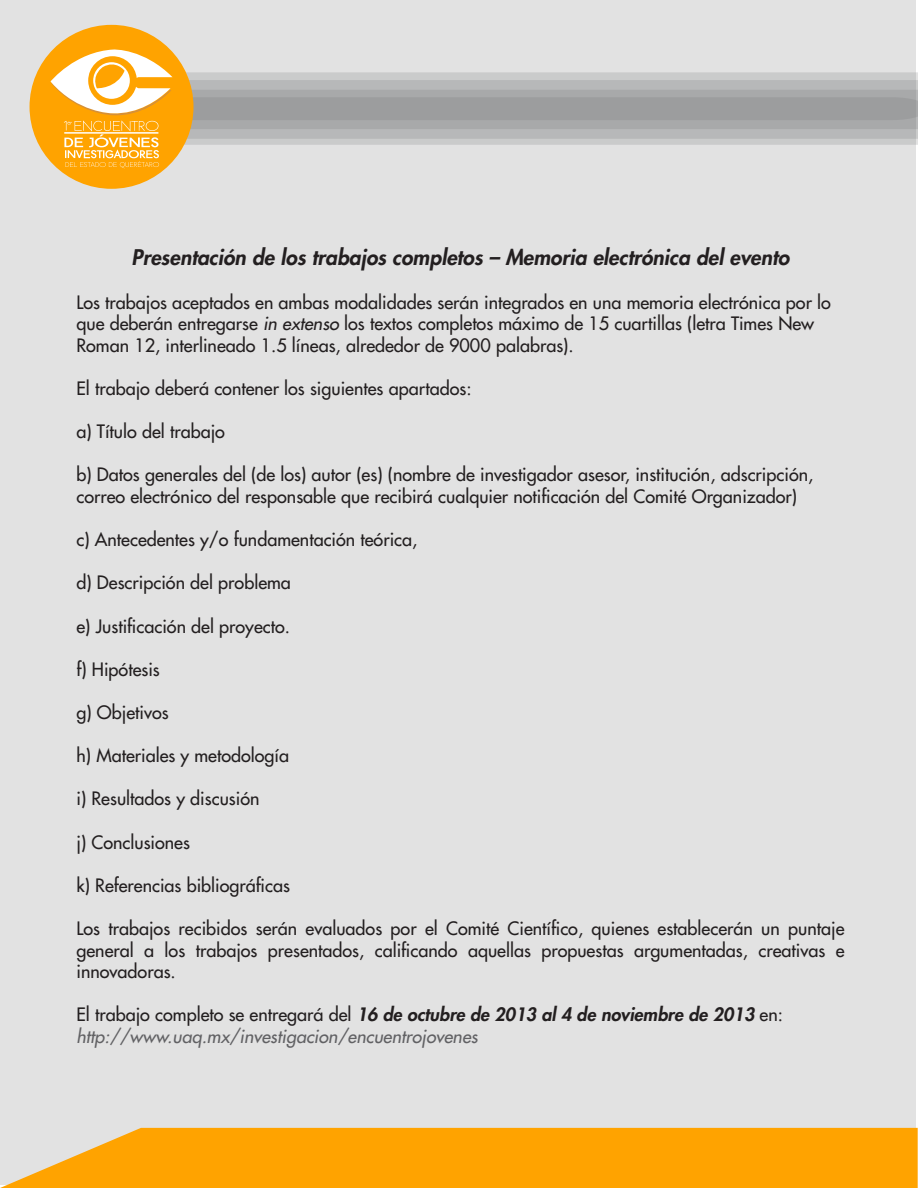
<style>
.page{position:relative;width:918px;height:1188px;background:#fff}
.page>*{position:absolute;margin:0;border:0;box-sizing:border-box;transform-origin:0 0}
.t1{font:italic 800 21px "Futura Std";color:#231f20}
.t2{font:500 18px/21.6px "Futura Std";color:#231f20}
.t3{font:italic 500 18px/21.6px "Futura Std";color:#616164}
.s1{font-style:italic}
.s2{font-style:normal;color:#231f20}
.s3{font-weight:800;color:#231f20}
</style>
<div class="page">
<div style="left:0;top:0;width:915px;height:1185px;background:#e2e2e2"></div>
<svg style="left:0;top:1128px;width:918px;height:60px;background:#fca711"></svg>
<div style="left:30px;top:25px;width:164px;height:164px;background:#ffa300;border-radius:50%"></div>
<svg style="left:51px;top:48px;width:867px;height:120px"></svg>
<p class="t1" style="left:132px;top:244px;width:659px">Presentación de los trabajos completos – Memoria electrónica del evento</p>
<p class="t2" style="left:76px;top:291px;width:756px">Los trabajos aceptados en ambas modalidades serán integrados en una memoria electrónica por lo que deberán entregarse <span class="s1">in extenso</span> los textos completos máximo de 15 cuartillas (letra Times New<br>Roman 12, interlineado 1.5 líneas, alrededor de 9000 palabras).</p>
<p class="t2" style="left:76px;top:378px;width:397px">El trabajo deberá contener los siguientes apartados:</p>
<p class="t2" style="left:76px;top:421px;width:150px">a) Título del trabajo</p>
<p class="t2" style="left:76px;top:464px;width:738px">b) Datos generales del (de los) autor (es) (nombre de investigador asesor, institución, adscripción, correo electrónico del responsable que recibirá cualquier notificación del Comité Organizador)</p>
<p class="t2" style="left:76px;top:529px;width:342px">c) Antecedentes y/o fundamentación teórica,</p>
<p class="t2" style="left:76px;top:572px;width:216px">d) Descripción del problema</p>
<p class="t2" style="left:76px;top:615px;width:215px">e) Justificación del proyecto.</p>
<p class="t2" style="left:76px;top:658px;width:85px">f) Hipótesis</p>
<p class="t2" style="left:76px;top:702px;width:94px">g) Objetivos</p>
<p class="t2" style="left:76px;top:745px;width:214px">h) Materiales y metodología</p>
<p class="t2" style="left:76px;top:788px;width:185px">i) Resultados y discusión</p>
<p class="t2" style="left:76px;top:831px;width:115px">j) Conclusiones</p>
<p class="t2" style="left:76px;top:874px;width:215px">k) Referencias bibliográficas</p>
<p class="t2" style="left:76px;top:918px;width:770px;text-align:justify">Los trabajos recibidos serán evaluados por el Comité Científico, quienes establecerán un puntaje general a los trabajos presentados, calificando aquellas propuestas argumentadas, creativas e innovadoras.</p>
<p class="t3" style="left:76px;top:1004px;width:708px"><span class="s2">El trabajo completo se entregará del</span> <span class="s3">16 de octubre de 2013 al 4 de noviembre de 2013</span> <span class="s2">en: </span>http://www.uaq.mx/investigacion/encuentrojovenes</p>
</div>
